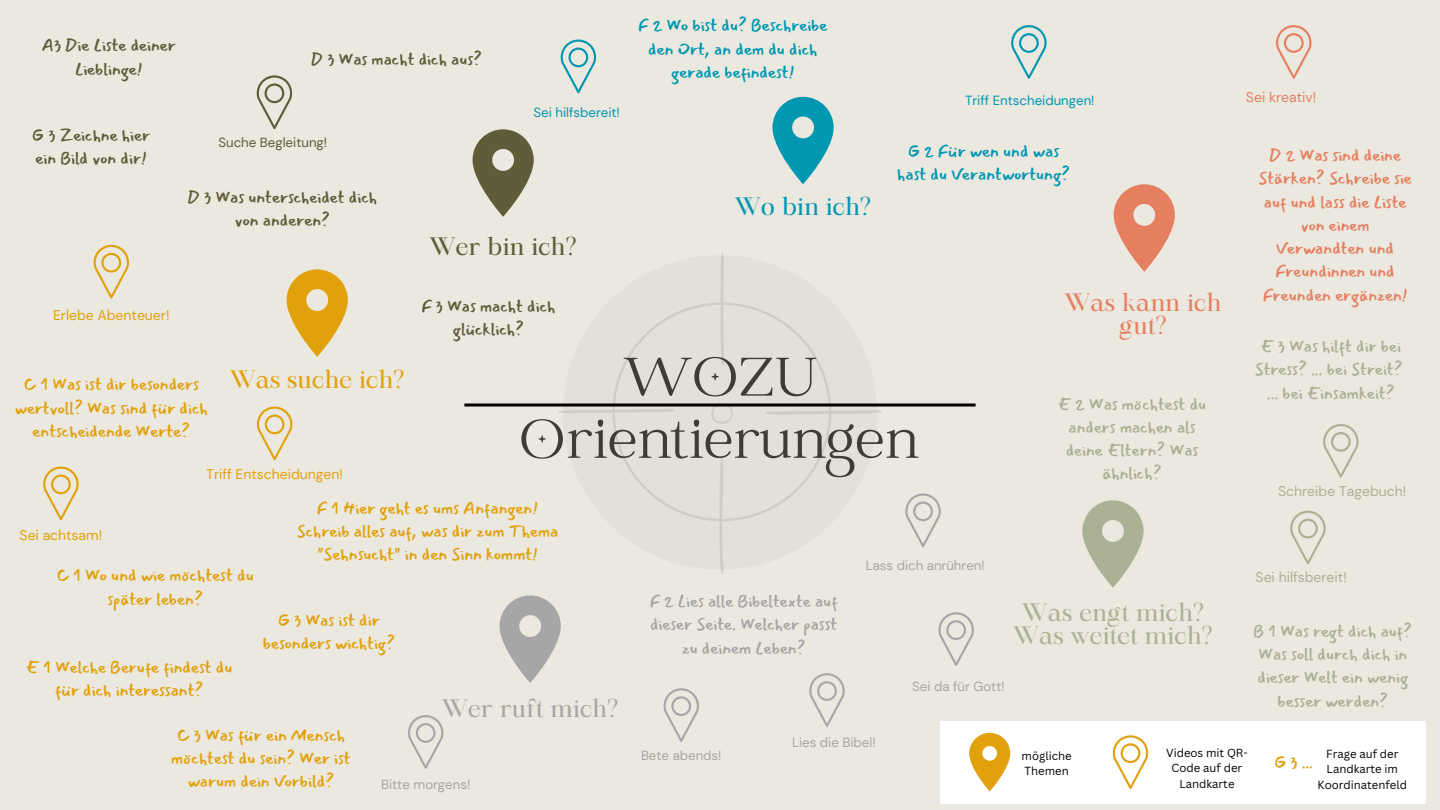
<style>
.page{position:relative;width:1440px;height:810px;background:#ebe8df}
.page>*{position:absolute;margin:0;border:0;box-sizing:border-box;transform-origin:0 0}
.t1{font:60.2px "Catchy Mager";color:#403c35}
.t2{font:24.1px "Maharlika";color:#abb194}
.t3{font:24.1px/23.2px "Maharlika";color:#e57f60;text-align:center}
.t4{font:24.1px "Maharlika";color:#e1a10b}
.t5{font:24.1px "Maharlika";color:#a6a6a6}
.t6{font:24.1px "Maharlika";color:#5f5c39}
.t7{font:24.1px "Maharlika";color:#0097b2}
.t8{font:17px/23.2px "Mansalva";color:#e1a10b;text-align:center}
.t9{font:17px/23.2px "Mansalva";color:#abb194;text-align:center}
.t10{font:17px/23.2px "Mansalva";color:#5f5c39;text-align:center}
.t11{font:17px/23.2px "Mansalva";color:#e57f60;text-align:center}
.t12{font:17px/23.2px "Mansalva";color:#0097b2;text-align:center}
.t13{font:17px/23.2px "Mansalva";color:#a6a6a6;text-align:center}
.t14{font:14px "DM Sans";color:#e1a10b}
.t15{font:14px "DM Sans";color:#abb194}
.t16{font:14px "DM Sans";color:#e57f60}
.t17{font:13.2px "DM Sans";color:#a6a6a6}
.t18{font:13.2px "DM Sans";color:#0097b2}
.t19{font:13.2px "DM Sans";color:#5f5c39}
.t20{font:11.4px/15.8px "Canva Sans";color:#000;text-align:center}
</style>
<div class="page">
<hr style="left:464px;top:404px;width:512px;height:2px;background:#000">
<svg style="left:612px;top:302px;width:219px;height:219px"></svg>
<svg style="left:720px;top:252px;width:5px;height:114px"></svg>
<svg style="left:558px;top:409px;width:116px;height:5px"></svg>
<svg style="left:766px;top:410px;width:115px;height:5px"></svg>
<svg style="left:719px;top:458px;width:6px;height:116px"></svg>
<svg style="left:711px;top:402px;width:22px;height:22px"></svg>
<div style="left:941px;top:721px;width:484px;height:82px;background:#fff"></div>
<svg style="left:287px;top:269px;width:61px;height:88px"></svg>
<svg style="left:94px;top:245px;width:35px;height:54px"></svg>
<svg style="left:257px;top:407px;width:35px;height:53px"></svg>
<svg style="left:43px;top:467px;width:35px;height:53px"></svg>
<svg style="left:408px;top:715px;width:35px;height:54px"></svg>
<svg style="left:905px;top:493px;width:36px;height:54px"></svg>
<svg style="left:938px;top:612px;width:36px;height:54px"></svg>
<svg style="left:809px;top:673px;width:36px;height:54px"></svg>
<svg style="left:664px;top:688px;width:35px;height:54px"></svg>
<svg style="left:500px;top:595px;width:61px;height:88px"></svg>
<svg style="left:1082px;top:500px;width:62px;height:88px"></svg>
<svg style="left:1290px;top:511px;width:35px;height:54px"></svg>
<svg style="left:1323px;top:424px;width:35px;height:54px"></svg>
<svg style="left:1276px;top:25px;width:35px;height:54px"></svg>
<svg style="left:1114px;top:184px;width:61px;height:88px"></svg>
<svg style="left:772px;top:97px;width:62px;height:87px"></svg>
<svg style="left:1011px;top:25px;width:35px;height:54px"></svg>
<svg style="left:561px;top:40px;width:35px;height:53px"></svg>
<svg style="left:257px;top:75px;width:35px;height:54px"></svg>
<svg style="left:473px;top:129px;width:61px;height:88px"></svg>
<svg style="left:969px;top:733px;width:41px;height:58px;background:#ecc569"></svg>
<svg style="left:1113px;top:735px;width:35px;height:54px;background:#f8ebcb"></svg>
<p class="t10" style="left:42px;top:34px;width:136px">A3 Die Liste deiner<br>Lieblinge!</p>
<p class="t10" style="left:32px;top:124px;width:119px;text-align:left">G 3 Zeichne hier ein Bild von dir!</p>
<p class="t10" style="left:311px;top:47px;width:173px">D 3 Was macht dich aus?</p>
<p class="t19" style="left:219px;top:134px;width:110px">Suche Begleitung!</p>
<p class="t10" style="left:188px;top:185px;width:191px">D 3 Was unterscheidet dich von anderen?</p>
<p class="t18" style="left:534px;top:104px;width:88px">Sei hilfsbereit!</p>
<p class="t6" style="left:429px;top:236px;width:149px">Wer bin ich?</p>
<p class="t14" style="left:53px;top:307px;width:118px">Erlebe Abenteuer!</p>
<p class="t10" style="left:421px;top:295px;width:135px">F 3 Was macht dich glücklich?</p>
<p class="t12" style="left:638px;top:14px;width:191px">F 2 Wo bist du? Beschreibe den Ort, an dem du dich gerade befindest!</p>
<p class="t7" style="left:735px;top:197px;width:138px">Wo bin ich?</p>
<p class="t18" style="left:965px;top:92px;width:131px">Triff Entscheidungen!</p>
<p class="t12" style="left:897px;top:139px;width:174px">G 2 Für wen und was hast du Verantwortung?</p>
<p class="t3" style="left:1064px;top:293px;width:158px">Was kann ich gut?</p>
<p class="t8" style="left:15px;top:373px;width:195px">C 1 Was ist dir besonders wertvoll? Was sind für dich entscheidende Werte?</p>
<p class="t4" style="left:230px;top:369px;width:176px">Was suche ich?</p>
<p class="t14" style="left:206px;top:465px;width:138px">Triff Entscheidungen!</p>
<p class="t1" style="left:622px;top:348px;width:197px">WOZU</p>
<p class="t1" style="left:520px;top:410px;width:401px">Orientierungen</p>
<p class="t14" style="left:20px;top:526px;width:84px">Sei achtsam!</p>
<p class="t8" style="left:57px;top:564px;width:199px">C 1 Wo und wie möchtest du später leben?</p>
<p class="t8" style="left:26px;top:655px;width:208px">E 1 Welche Berufe findest du für dich interessant?</p>
<p class="t8" style="left:297px;top:496px;width:263px">F 1 Hier geht es ums Anfangen!<br>Schreib alles auf, was dir zum Thema "Sehnsucht" in den Sinn kommt!</p>
<p class="t8" style="left:263px;top:609px;width:134px">G 3 Was ist dir besonders wichtig?</p>
<p class="t5" style="left:442px;top:699px;width:178px">Wer ruft mich?</p>
<p class="t13" style="left:650px;top:590px;width:189px">F 2 Lies alle Bibeltexte auf dieser Seite. Welcher passt zu deinem Leben?</p>
<p class="t17" style="left:866px;top:556px;width:120px">Lass dich anrühren!</p>
<p class="t17" style="left:912px;top:677px;width:94px">Sei da für Gott!</p>
<p class="t9" style="left:1058px;top:392px;width:150px">E 2 Was möchtest du anders machen als deine Eltern? Was ähnlich?</p>
<p class="t2" style="left:1022px;top:603px;width:184px">Was engt mich?</p>
<p class="t2" style="left:1013px;top:626px;width:201px">Was weitet mich?</p>
<p class="t16" style="left:1246px;top:88px;width:72px">Sei kreativ!</p>
<p class="t11" style="left:1258px;top:144px;width:155px">D 2 Was sind deine<br>Stärken? Schreibe sie auf und lass die Liste von einem<br>Verwandten und<br>Freundinnen und<br>Freunden ergänzen!</p>
<p class="t9" style="left:1255px;top:335px;width:149px">E 3 Was hilft dir bei<br>Stress? ... bei Streit?</p>
<p class="t9" style="left:1267px;top:381px;width:129px">... bei Einsamkeit?</p>
<p class="t15" style="left:1278px;top:482px;width:130px">Schreibe Tagebuch!</p>
<p class="t15" style="left:1256px;top:569px;width:93px">Sei hilfsbereit!</p>
<p class="t9" style="left:1254px;top:619px;width:160px">B 1 Was regt dich auf?<br>Was soll durch dich in dieser Welt ein wenig besser werden?</p>
<p class="t8" style="left:171px;top:723px;width:181px">C 3 Was für ein Mensch möchtest du sein? Wer ist warum dein Vorbild?</p>
<p class="t17" style="left:381px;top:776px;width:91px">Bitte morgens!</p>
<p class="t17" style="left:641px;top:747px;width:82px">Bete abends!</p>
<p class="t17" style="left:792px;top:734px;width:85px">Lies die Bibel!</p>
<p class="t20" style="left:1022px;top:747px;width:52px;text-align:left">mögliche<br>Themen</p>
<p class="t20" style="left:1166px;top:744px;width:83px">Videos mit QR-<br>Code auf der<br>Landkarte</p>
<p class="t8" style="left:1274px;top:750px;width:40px">G 3 ...</p>
<p class="t20" style="left:1318px;top:745px;width:91px">Frage auf der<br>Landkarte im<br>Koordinatenfeld</p>
</div>
